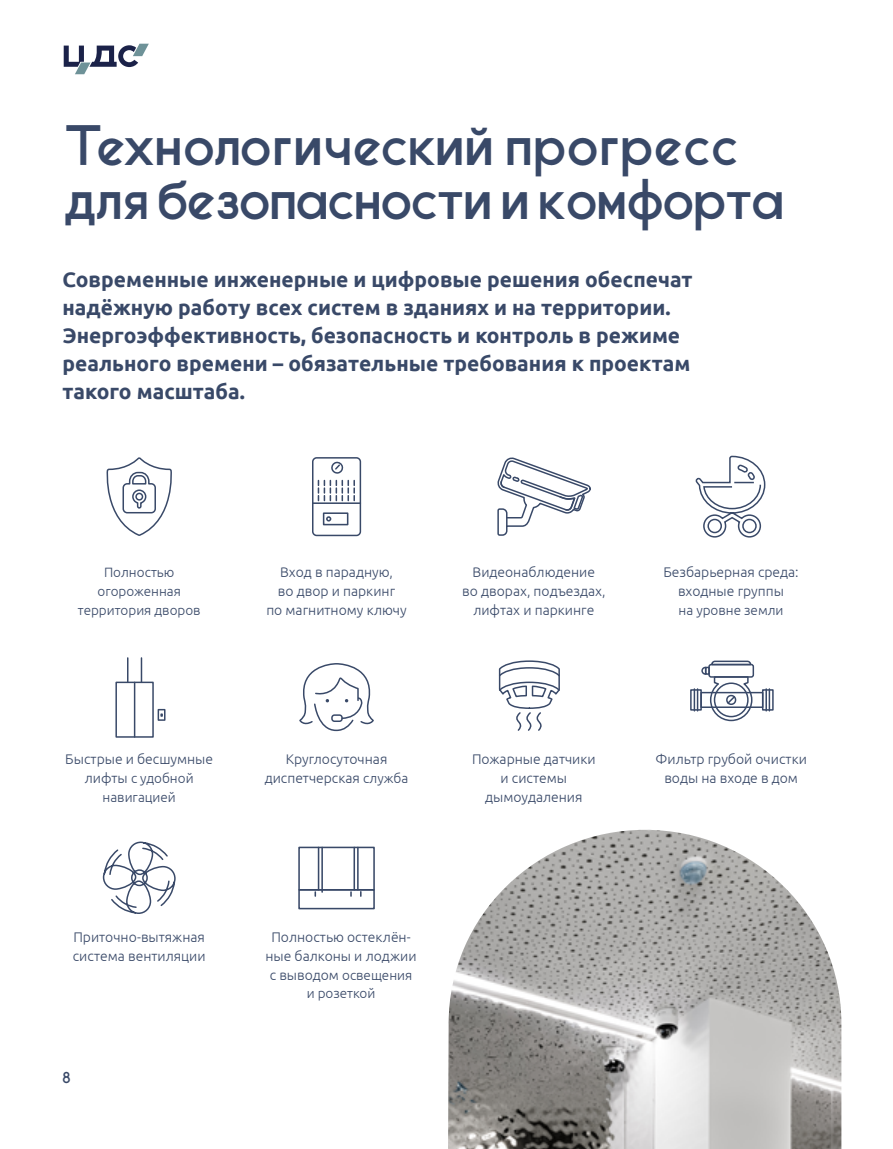
<style>
.page{position:relative;width:893px;height:1149px;background:#fff}
.page>*{position:absolute;margin:0;border:0;box-sizing:border-box;transform-origin:0 0}
.t1{font:45px/54px "Minsk";letter-spacing:-.02em;color:#394968}
.t2{font:700 21px/28px "Ubuntu";color:#394968}
.t3{font:300 13.95px/18.8px "Ubuntu";color:#394968;text-align:center}
.t4{font:300 13.5px/18.8px "Ubuntu";color:#394968;text-align:center}
.t5{font:13.5px "Minsk";color:#394968}
.s1{font-size:13.95px}
.s2{font-size:13.5px}
</style>
<div class="page">
<div style="left:298px;top:846px;width:77px;height:44px;border:2px solid #394968"></div>
<div style="left:298px;top:888px;width:77px;height:21px;border:2px solid #394968"></div>
<hr style="left:318px;top:847px;width:1px;height:42px;background:#394968">
<hr style="left:321px;top:847px;width:2px;height:44px;background:#394968">
<hr style="left:353px;top:847px;width:2px;height:42px;background:#394968">
<hr style="left:357px;top:847px;width:2px;height:42px;background:#394968">
<div style="left:312px;top:457px;width:49px;height:79px;border:2px solid #394968;border-radius:4px"></div>
<hr style="left:313px;top:502px;width:47px;height:2px;background:#394968">
<div style="left:323px;top:512px;width:25px;height:13px;border:2px solid #394968"></div>
<svg style="left:326px;top:516px;width:5px;height:5px"></svg>
<svg style="left:318px;top:461px;width:37px;height:39px"></svg>
<div style="left:762px;top:689px;width:12px;height:21px;border:2px solid #394968"></div>
<div style="left:690px;top:689px;width:12px;height:21px;border:2px solid #394968"></div>
<svg style="left:769px;top:688px;width:1px;height:22px"></svg>
<hr style="left:765px;top:688px;width:2px;height:22px;background:#394968">
<div style="left:708px;top:663px;width:46px;height:14px;border:2px solid #394968;border-radius:2px"></div>
<svg style="left:694px;top:660px;width:59px;height:61px"></svg>
<svg style="left:498px;top:660px;width:62px;height:71px"></svg>
<svg style="left:497px;top:457px;width:94px;height:79px"></svg>
<div style="left:115px;top:681px;width:39px;height:56px;border:2px solid #394968"></div>
<svg style="left:127px;top:657px;width:1px;height:25px"></svg>
<svg style="left:141px;top:657px;width:1px;height:25px"></svg>
<hr style="left:134px;top:682px;width:1px;height:54px;background:#394968">
<div style="left:158px;top:708px;width:8px;height:12px;border:2px solid #394968"></div>
<svg style="left:102px;top:841px;width:74px;height:73px"></svg>
<svg style="left:106px;top:457px;width:66px;height:79px"></svg>
<svg style="left:299px;top:663px;width:75px;height:68px"></svg>
<svg style="left:695px;top:455px;width:71px;height:83px"></svg>
<img style="left:448px;top:829px;width:393px;height:319px">
<svg style="left:64px;top:44px;width:85px;height:30px"></svg>
<h1 class="t1" style="left:64px;top:120px;width:722px">Технологический прогресс для безопасности и комфорта</h1>
<p class="t2" style="left:63px;top:265px;width:632px">Современные инженерные и цифровые решения обеспечат надёжную работу всех систем в зданиях и на территории.<br>Энергоэффективность, безопасность и контроль в режиме реального времени – обязательные требования к проектам такого масштаба.</p>
<p class="t4" style="left:78px;top:562px;width:124px">Полностью огороженная территория дворов</p>
<p class="t3" style="left:266px;top:562px;width:142px">Вход в парадную,<br>во двор и паркинг<br>по магнитному ключу</p>
<p class="t3" style="left:462px;top:562px;width:145px">Видеонаблюдение<br>во дворах, подъездах, лифтах и паркинге</p>
<p class="t3" style="left:663px;top:562px;width:137px">Безбарьерная среда: входные группы</p>
<p class="t4" style="left:678px;top:599px;width:107px">на уровне земли</p>
<p class="t3" style="left:65px;top:749px;width:149px">Быстрые и бесшумные</p>
<p class="t4" style="left:85px;top:768px;width:110px"><span class="s1">лифты</span> с удобной навигацией</p>
<p class="t3" style="left:73px;top:927px;width:134px;text-align:left">Приточно-вытяжная система вентиляции</p>
<p class="t5" style="left:63px;top:1066px;width:10px">8</p>
<p class="t3" style="left:265px;top:749px;width:145px">Круглосуточная диспетчерская <span class="s2">служба</span></p>
<p class="t3" style="left:265px;top:927px;width:153px">Полностью остеклён&shy;ные балконы и лоджии</p>
<p class="t4" style="left:270px;top:964px;width:144px"><span class="s1">с выводом</span> освещения и розеткой</p>
<p class="t3" style="left:472px;top:749px;width:125px">Пожарные датчики и системы дымоудаления</p>
<p class="t3" style="left:655px;top:749px;width:153px">Фильтр грубой очистки воды на входе в дом</p>
</div>
